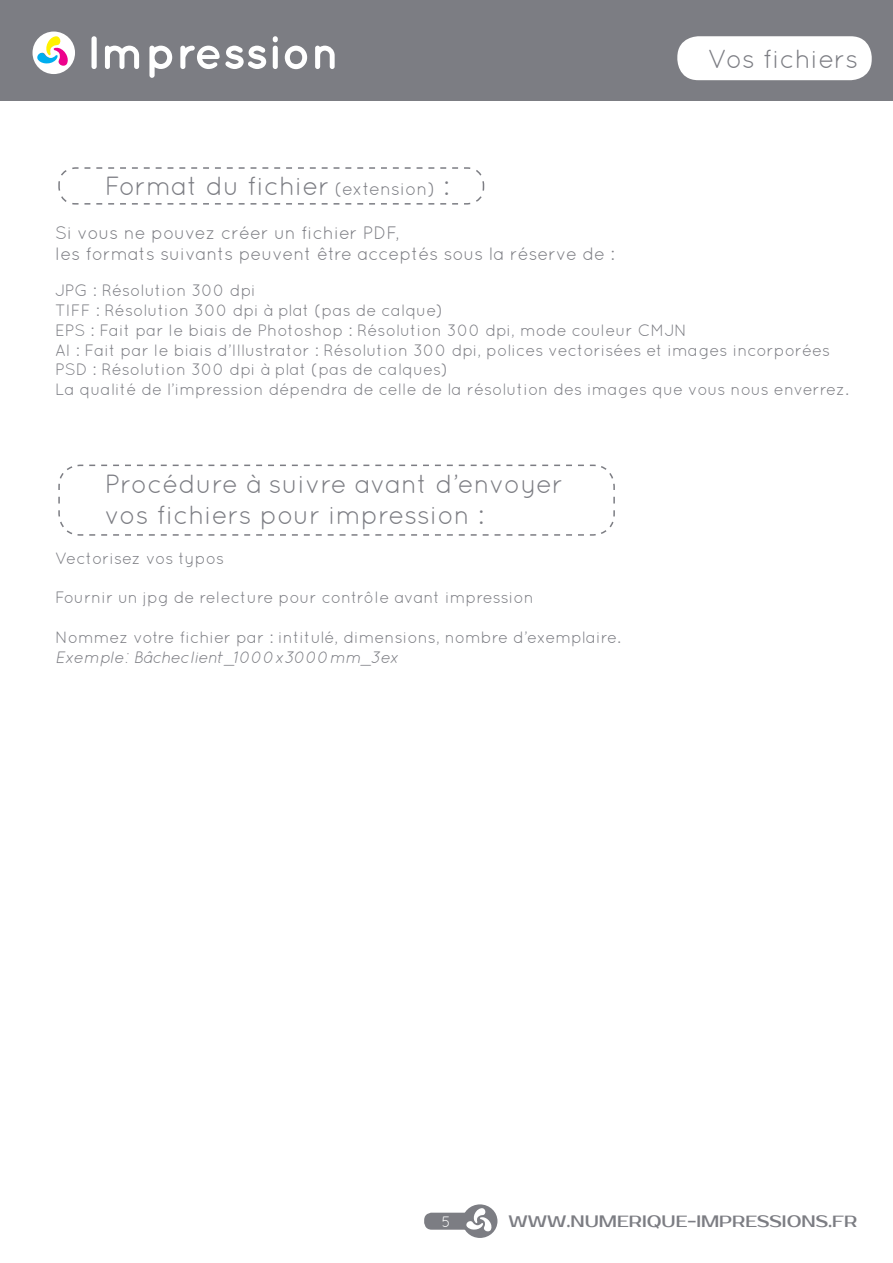
<style>
.page{position:relative;width:893px;height:1263px;background:#fff}
.page>*{position:absolute;margin:0;border:0;box-sizing:border-box;transform-origin:0 0}
.t1{font:26.25px/31.5px "Quicksand";color:#7c7d83}
.t2{font:18px/21.6px "Quicksand";color:#7c7d83}
.t3{font:16.5px/19.8px "Quicksand";color:#7c7d83}
.t4{font:italic 16.5px "Quicksand";color:#7c7d83}
.t5{font:16.5px "Prosto One";color:#7c7d83}
.t6{font:15px "Quicksand";color:#fff}
.s1{font-size:18px}
</style>
<div class="page">
<div style="left:0;top:0;width:893px;height:100px;background:#7c7d83"></div>
<svg style="left:424px;top:1204px;width:73px;height:34px"></svg>
<div style="left:677px;top:36px;width:195px;height:44px;background:#fff;border-radius:21px"></div>
<svg style="left:33px;top:32px;width:452px;height:173px"></svg>
<svg style="left:58px;top:464px;width:557px;height:72px"></svg>
<h1 class="t1" style="left:708px;top:43px;width:152px">Vos fichiers</h1>
<h1 class="t1" style="left:105px;top:170px;width:346px">Format du fichier <span class="s1">(extension)</span> :</h1>
<p class="t2" style="left:55px;top:221px;width:561px">Si vous ne pouvez créer un fichier PD F,<br>les formats suivants peuvent être acceptés sous la réserve de :</p>
<p class="t3" style="left:55px;top:280px;width:795px">JPG : Résolution 300 dpi<br>TI FF : Résolution 300 dpi à plat (pas de calque)<br>EPS : Fait par le biais de Photoshop : Résolution 300 dpi, mode couleur CMJN<br>AI : Fait par le biais d’I llustrator : Résolution 300 dpi, polices vectorisées et images incorporées PSD : Résolution 300 dpi à plat (pas de calques)<br>La qualité de l’impression dépendra de celle de la résolution des images que vous nous enverrez.</p>
<h1 class="t1" style="left:105px;top:468px;width:460px">Procédure à suivre avant d’envoyer vos fichiers pour impression :</h1>
<p class="t3" style="left:55px;top:548px;width:171px">Vectorisez vos typos</p>
<p class="t3" style="left:55px;top:588px;width:480px">Fournir un jpg de relecture pour contrôle avant impression</p>
<p class="t3" style="left:55px;top:627px;width:567px">Nommez votre fichier par : intitulé, dimensions, nombre d’exemplaire.</p>
<p class="t4" style="left:55px;top:648px;width:345px">Exemple: Bâcheclient_1000x3000mm_3ex</p>
<p class="t6" style="left:442px;top:1213px;width:11px">5</p>
<p class="t5" style="left:508px;top:1211px;width:350px">WWW.NUMERIQUE-IMPRESSIONS.FR</p>
</div>
